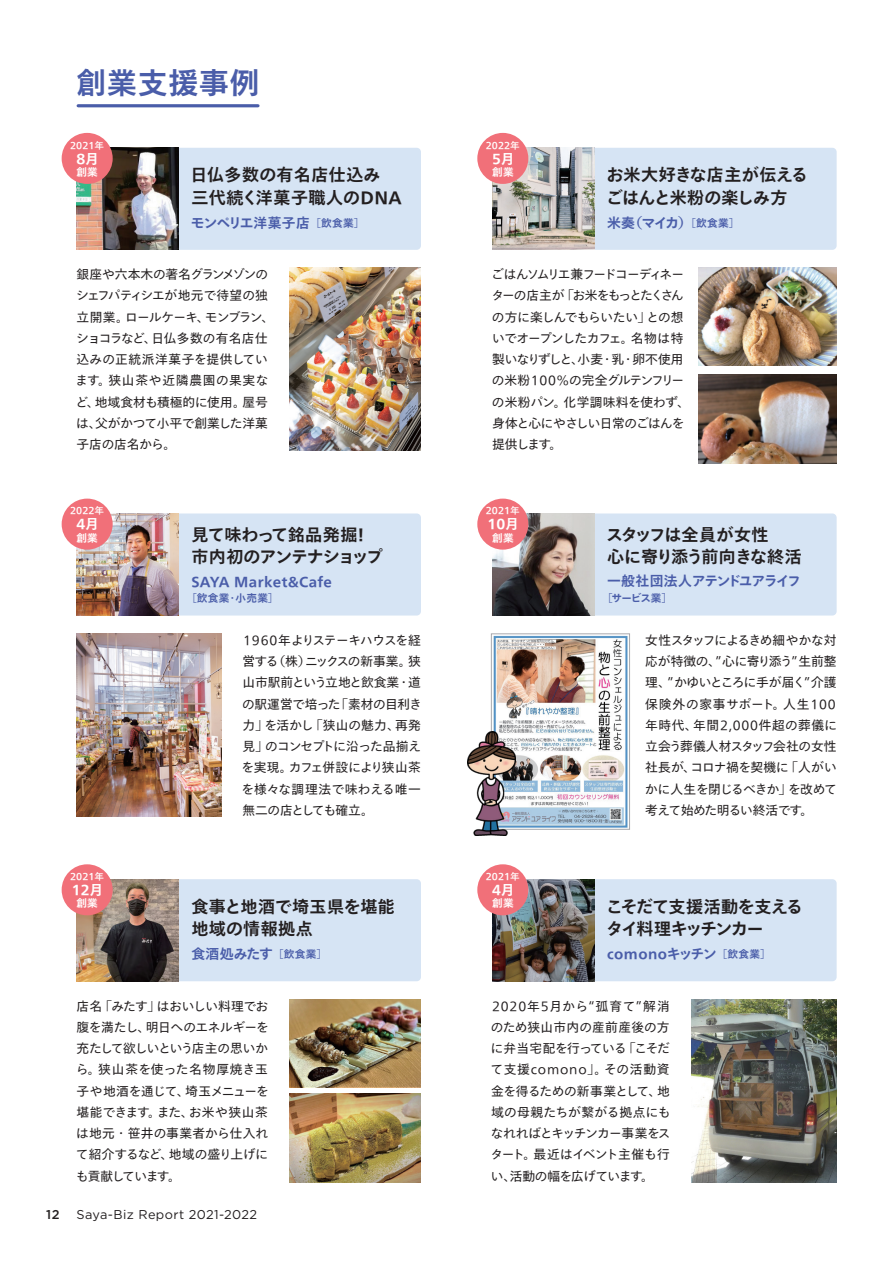
<style>
.page{position:relative;width:893px;height:1263px;background:#fff}
.page>*{position:absolute;margin:0;border:0;box-sizing:border-box;transform-origin:0 0}
.t1{font:700 29.7px "Tazugane Gothic Std N";letter-spacing:.03em;color:#4a5da9}
.t2{font:700 16.95px/22.4px "Tazugane Gothic Std N";letter-spacing:.03em;color:#231f20}
.t3{font:700 16.95px/22.4px "Tazugane Gothic Std N";letter-spacing:-.04em;color:#231f20}
.t4{font:700 16.95px/22.4px "Tazugane Gothic Std N";color:#231f20}
.t5{font:700 16.95px/22.4px "Tazugane Gothic Std N";letter-spacing:-.03em;color:#231f20}
.t6{font:700 16.95px/22.4px "Tazugane Gothic Std N";letter-spacing:-.065em;color:#231f20}
.t7{font:700 13.8px "Tazugane Gothic Std N";letter-spacing:.03em;color:#4a5da9}
.t8{font:700 13.8px "Tazugane Gothic Std N";letter-spacing:.01em;color:#4a5da9}
.t9{font:700 13.8px "Tazugane Gothic Std N";letter-spacing:-.085em;color:#4a5da9}
.t10{font:700 13.8px "Tazugane Gothic Std N";letter-spacing:-.035em;color:#4a5da9}
.t11{font:700 13.8px "Tazugane Gothic Std N";letter-spacing:-.015em;color:#fff}
.t12{font:12.75px/21.3px "Tazugane Gothic Std N";letter-spacing:-.03em;color:#231f20;text-align:justify}
.t13{font:12.75px/21.3px "Tazugane Gothic Std N";letter-spacing:-.055em;color:#231f20}
.t14{font:12.75px/21.3px "Tazugane Gothic Std N";letter-spacing:-.005em;color:#231f20}
.t15{font:12.75px "Gotham";letter-spacing:.03em;color:#231f20}
.t16{font:500 12.75px "Gotham";color:#231f20}
.t17{font:700 10.65px "Tazugane Gothic Std N";letter-spacing:.005em;color:#4a5da9}
.t18{font:700 10.65px "Tazugane Gothic Std N";letter-spacing:.03em;color:#fff}
.t19{font:500 9.6px "Tazugane Gothic Std N";color:#fff}
.s1{font-size:10.65px}
</style>
<div class="page">
<div style="left:77px;top:148px;width:344px;height:102px;background:#d6e4f4;border-radius:4px"></div>
<div style="left:77px;top:513px;width:344px;height:102px;background:#d6e4f4;border-radius:4px"></div>
<div style="left:77px;top:879px;width:344px;height:102px;background:#d6e4f4;border-radius:4px"></div>
<div style="left:492px;top:148px;width:345px;height:102px;background:#d6e4f4;border-radius:4px"></div>
<div style="left:492px;top:513px;width:345px;height:102px;background:#d6e4f4;border-radius:4px"></div>
<div style="left:492px;top:879px;width:345px;height:102px;background:#d6e4f4;border-radius:4px"></div>
<img style="left:493px;top:636px;width:135px;height:191px">
<div style="left:491px;top:634px;width:139px;height:195px;border:1px solid #a8a9ad"></div>
<hr style="left:78px;top:104px;width:180px;height:3px;background:#4a5da9">
<img style="left:289px;top:268px;width:132px;height:183px">
<img style="left:77px;top:634px;width:144px;height:182px">
<img style="left:289px;top:999px;width:132px;height:88px">
<img style="left:289px;top:1094px;width:132px;height:88px">
<img style="left:77px;top:148px;width:102px;height:102px">
<div style="left:62px;top:133px;width:51px;height:51px;background:#f17079;border-radius:50%"></div>
<img style="left:77px;top:513px;width:102px;height:102px">
<div style="left:62px;top:499px;width:51px;height:51px;background:#f17079;border-radius:50%"></div>
<img style="left:77px;top:879px;width:102px;height:102px">
<div style="left:62px;top:864px;width:51px;height:51px;background:#f17079;border-radius:50%"></div>
<img style="left:492px;top:148px;width:102px;height:102px">
<div style="left:477px;top:133px;width:51px;height:51px;background:#f17079;border-radius:50%"></div>
<img style="left:492px;top:513px;width:102px;height:102px">
<div style="left:477px;top:499px;width:51px;height:51px;background:#f17079;border-radius:50%"></div>
<img style="left:492px;top:879px;width:102px;height:102px">
<div style="left:477px;top:864px;width:51px;height:51px;background:#f17079;border-radius:50%"></div>
<img style="left:691px;top:999px;width:146px;height:183px">
<img style="left:698px;top:268px;width:139px;height:98px">
<img style="left:698px;top:374px;width:139px;height:89px">
<img style="left:467px;top:731px;width:48px;height:104px">
<h1 class="t1" style="left:77px;top:62px;width:185px">創業支援事例</h1>
<p class="t19" style="left:70px;top:138px;width:35px">2021年</p>
<p class="t19" style="left:486px;top:138px;width:35px">2022年</p>
<p class="t11" style="left:76px;top:149px;width:24px">8月</p>
<p class="t18" style="left:76px;top:165px;width:23px">創業</p>
<h2 class="t2" style="left:190px;top:165px;width:213px">日仏多数の有名店仕込み<br>三代続く洋菓子職人のDNA</h2>
<p class="t11" style="left:492px;top:149px;width:24px">5月</p>
<p class="t18" style="left:492px;top:165px;width:23px">創業</p>
<h2 class="t4" style="left:606px;top:165px;width:204px">お米大好きな店主が伝えるごはんと米粉の楽しみ方</h2>
<p class="t10" style="left:191px;top:213px;width:175px">モンペリエ洋菓子店<span class="s1">［飲食業］</span></p>
<p class="t8" style="left:607px;top:213px;width:134px">米奏（マイカ）<span class="s1">［飲食業］</span></p>
<p class="t14" style="left:75px;top:264px;width:200px">銀座や六本木の著名グランメゾンのシェフパティシエが地元で待望の独立開業。ロールケーキ、モンブラン、ショコラなど、日仏多数の有名店仕込みの正統派洋菓子を提供しています。狭山茶や近隣農園の果実など、地域食材も積極的に使用。屋号は、父がかつて小平で創業した洋菓子店の店名から。</p>
<p class="t13" style="left:491px;top:264px;width:200px">ごはんソムリエ兼フードコーディネーターの店主が「お米をもっとたくさんの方に楽しんでもらいたい」との想いでオープンしたカフェ。名物は特製いなりずしと、小麦・乳・卵不使用の米粉100％の完全グルテンフリーの米粉パン。化学調味料を使わず、身体と心にやさしい日常のごはんを提供します。</p>
<p class="t19" style="left:70px;top:504px;width:35px">2022年</p>
<p class="t19" style="left:486px;top:504px;width:35px">2021年</p>
<p class="t11" style="left:76px;top:515px;width:24px">4月</p>
<p class="t18" style="left:76px;top:530px;width:23px">創業</p>
<h2 class="t3" style="left:191px;top:525px;width:193px">見て味わって銘品発掘！市内初のアンテナショップ</h2>
<p class="t11" style="left:488px;top:515px;width:33px">10月</p>
<p class="t18" style="left:492px;top:530px;width:23px">創業</p>
<h2 class="t5" style="left:606px;top:525px;width:197px">スタッフは全員が女性<br>心に寄り添う前向きな終活</h2>
<p class="t7" style="left:191px;top:572px;width:142px">SAYA Market＆Cafe</p>
<p class="t17" style="left:186px;top:591px;width:94px">［飲食業・小売業］</p>
<p class="t9" style="left:607px;top:571px;width:195px">一般社団法人アテンドユアライフ</p>
<p class="t17" style="left:602px;top:591px;width:72px">［サービス業］</p>
<p class="t12" style="left:242px;top:630px;width:182px">1960年よりステーキハウスを経営する（株）ニックスの新事業。狭山市駅前という立地と飲食業・道の駅運営で培った「素材の目利き力」を活かし「狭山の魅力、再発見」のコンセプトに沿った品揃えを実現。カフェ併設により狭山茶を様々な調理法で味わえる唯一無二の店としても確立。</p>
<p class="t12" style="left:645px;top:630px;width:193px">女性スタッフによるきめ細やかな対応が特徴の、”心に寄り添う”生前整理、”かゆいところに手が届く”介護保険外の家事サポート。人生100年時代、年間2,000件超の葬儀に立会う葬儀人材スタッフ会社の女性社長が、コロナ禍を契機に「人がいかに人生を閉じるべきか」を改めて考えて始めた明るい終活です。</p>
<p class="t19" style="left:70px;top:870px;width:35px">2021年</p>
<p class="t19" style="left:486px;top:870px;width:35px">2021年</p>
<p class="t11" style="left:72px;top:880px;width:33px">12月</p>
<p class="t18" style="left:76px;top:896px;width:23px">創業</p>
<h2 class="t2" style="left:191px;top:897px;width:205px">食事と地酒で埼玉県を堪能地域の情報拠点</h2>
<p class="t11" style="left:492px;top:880px;width:24px">4月</p>
<p class="t18" style="left:492px;top:896px;width:23px">創業</p>
<h2 class="t6" style="left:606px;top:897px;width:199px">こそだて支援活動を支えるタイ料理キッチンカー</h2>
<p class="t8" style="left:191px;top:945px;width:137px">食酒処みたす<span class="s1">［飲食業］</span></p>
<p class="t7" style="left:607px;top:945px;width:165px">comonoキッチン<span class="s1">［飲食業］</span></p>
<p class="t12" style="left:76px;top:996px;width:195px">店名「みたす」はおいしい料理でお腹を満たし、明日へのエネルギーを充たして欲しいという店主の思いから。狭山茶を使った名物厚焼き玉子や地酒を通じて、埼玉メニューを堪能できます。また、お米や狭山茶は地元・笹井の事業者から仕入れて紹介するなど、地域の盛り上げにも貢献しています。</p>
<p class="t12" style="left:490px;top:996px;width:182px">2020年5月から“孤育て”解消のため狭山市内の産前産後の方に弁当宅配を行っている「こそだて支援comono」。その活動資金を得るための新事業として、地域の母親たちが繋がる拠点にもなれればとキッチンカー事業をスタート。最近はイベント主催も行い、活動の幅を広げています。</p>
<p class="t16" style="left:46px;top:1206px;width:15px">12</p>
<p class="t15" style="left:77px;top:1206px;width:182px">Saya-Biz Report 2021-2022</p>
</div>
